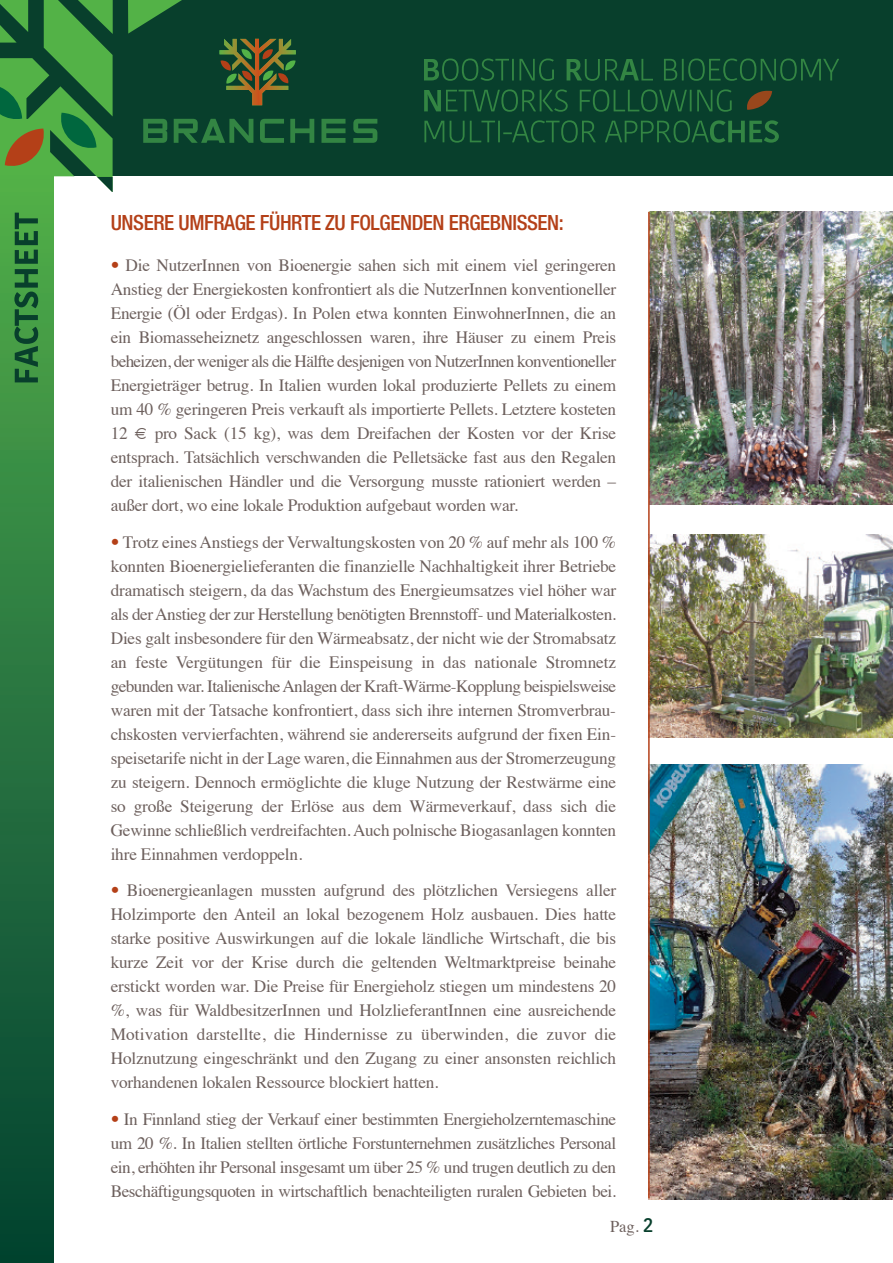
<style>
.page{position:relative;width:893px;height:1263px;background:#fff}
.page>*{position:absolute;margin:0;border:0;box-sizing:border-box;transform-origin:0 0}
.t1{font:500 condensed 21px "Helvetica Neue";letter-spacing:-.02em;color:#b44018}
.t2{font:17.25px/24px "Times";letter-spacing:-.015em;color:#6d605d;text-align:justify}
.t3{font:16.5px "Times";color:#6d605d}
.s1{font-family:"Helvetica Neue";font-weight:300;font-stretch:condensed;color:#b44018}
.s2{font-family:"Kohinoor Bangla";font-weight:500;font-size:21px;color:#083f2c}
</style>
<div class="page">
<div style="left:0;top:0;width:893px;height:176px;background:#083f2c"></div>
<div style="left:0;top:176px;width:54px;height:1087px;background:linear-gradient(to bottom,#51ad4b,#013f32)"></div>
<img style="left:650px;top:212px;width:243px;height:293px">
<img style="left:650px;top:535px;width:243px;height:202px">
<svg style="left:0;top:0;width:314px;height:192px"></svg>
<svg style="left:321px;top:119px;width:24px;height:24px"></svg>
<svg style="left:353px;top:119px;width:24px;height:24px"></svg>
<svg style="left:424px;top:59px;width:130px;height:22px"></svg>
<svg style="left:567px;top:59px;width:272px;height:22px"></svg>
<svg style="left:424px;top:89px;width:308px;height:23px"></svg>
<svg style="left:424px;top:120px;width:355px;height:23px"></svg>
<svg style="left:747px;top:91px;width:25px;height:19px"></svg>
<img style="left:649px;top:765px;width:244px;height:434px">
<hr style="left:648px;top:212px;width:2px;height:986px;background:#b44018">
<svg style="left:14px;top:213px;width:24px;height:169px;background:#2a743a"></svg>
<p class="t1" style="left:111px;top:215px;width:455px">UNSERE UMFRAGE FÜHRTE ZU FOLGENDEN ERGEBNISSEN:</p>
<p class="t2" style="left:111px;top:254px;width:507px"><span class="s1">•</span> Die NutzerInnen von Bioenergie sahen sich mit einem viel geringeren Anstieg der Energiekosten konfrontiert als die NutzerInnen konventioneller Energie (Öl oder Erdgas). In Polen etwa konnten EinwohnerInnen, die an ein Biomasseheiznetz angeschlossen waren, ihre Häuser zu einem Preis beheizen, der weniger als die Hälfte desjenigen von NutzerInnen konventioneller Energieträger betrug. In Italien wurden lokal produzierte Pellets zu einem um 40 % geringeren Preis verkauft als importierte Pellets. Letztere kosteten 12 € pro Sack (15 kg), was dem Dreifachen der Kosten vor der Krise entsprach. Tatsächlich verschwanden die Pelletsäcke fast aus den Regalen der italienischen Händler und die Versorgung musste rationiert werden – außer dort, wo eine lokale Produktion aufgebaut worden war.</p>
<p class="t2" style="left:111px;top:531px;width:507px"><span class="s1">•</span> Trotz eines Anstiegs der Verwaltungskosten von 20 % auf mehr als 100 % konnten Bioenergielieferanten die finanzielle Nachhaltigkeit ihrer Betriebe dramatisch steigern, da das Wachstum des Energieumsatzes viel höher war als derAnstieg der zur Herstellung benötigten Brennstoff- und Materialkosten.<br>Dies galt insbesondere für den Wärmeabsatz, der nicht wie der Stromabsatz an feste Vergütungen für die Einspeisung in das nationale Stromnetz gebunden war. ItalienischeAnlagen der Kraft-Wärme-Kopplung beispielsweise waren mit der Tatsache konfrontiert, dass sich ihre internen Stromverbrau&shy;chskosten vervierfachten, während sie andererseits aufgrund der fixen Ein&shy;speisetarife nicht in der Lage waren, die Einnahmen aus der Stromerzeugung zu steigern. Dennoch ermöglichte die kluge Nutzung der Restwärme eine so große Steigerung der Erlöse aus dem Wärmeverkauf, dass sich die Gewinne schließlich verdreifachten.Auch polnische Biogasanlagen konnten ihre Einnahmen verdoppeln.</p>
<p class="t2" style="left:111px;top:880px;width:507px"><span class="s1">•</span> Bioenergieanlagen mussten aufgrund des plötzlichen Versiegens aller Holzimporte den Anteil an lokal bezogenem Holz ausbauen. Dies hatte starke positive Auswirkungen auf die lokale ländliche Wirtschaft, die bis kurze Zeit vor der Krise durch die geltenden Weltmarktpreise beinahe erstickt worden war. Die Preise für Energieholz stiegen um mindestens 20 %, was für WaldbesitzerInnen und HolzlieferantInnen eine ausreichende Motivation darstellte, die Hindernisse zu überwinden, die zuvor die Holznutzung eingeschränkt und den Zugang zu einer ansonsten reichlich vorhandenen lokalen Ressource blockiert hatten.</p>
<p class="t2" style="left:111px;top:1109px;width:507px"><span class="s1">•</span> In Finnland stieg der Verkauf einer bestimmten Energieholzerntemaschine um 20 %. In Italien stellten örtliche Forstunternehmen zusätzliches Personal ein, erhöhten ihr Personal insgesamt um über 25 % und trugen deutlich zu den Beschäftigungsquoten in wirtschaftlich benachteiligten ruralen Gebieten bei.</p>
<p class="t3" style="left:610px;top:1219px;width:45px">Pag. <span class="s2">2</span></p>
</div>
